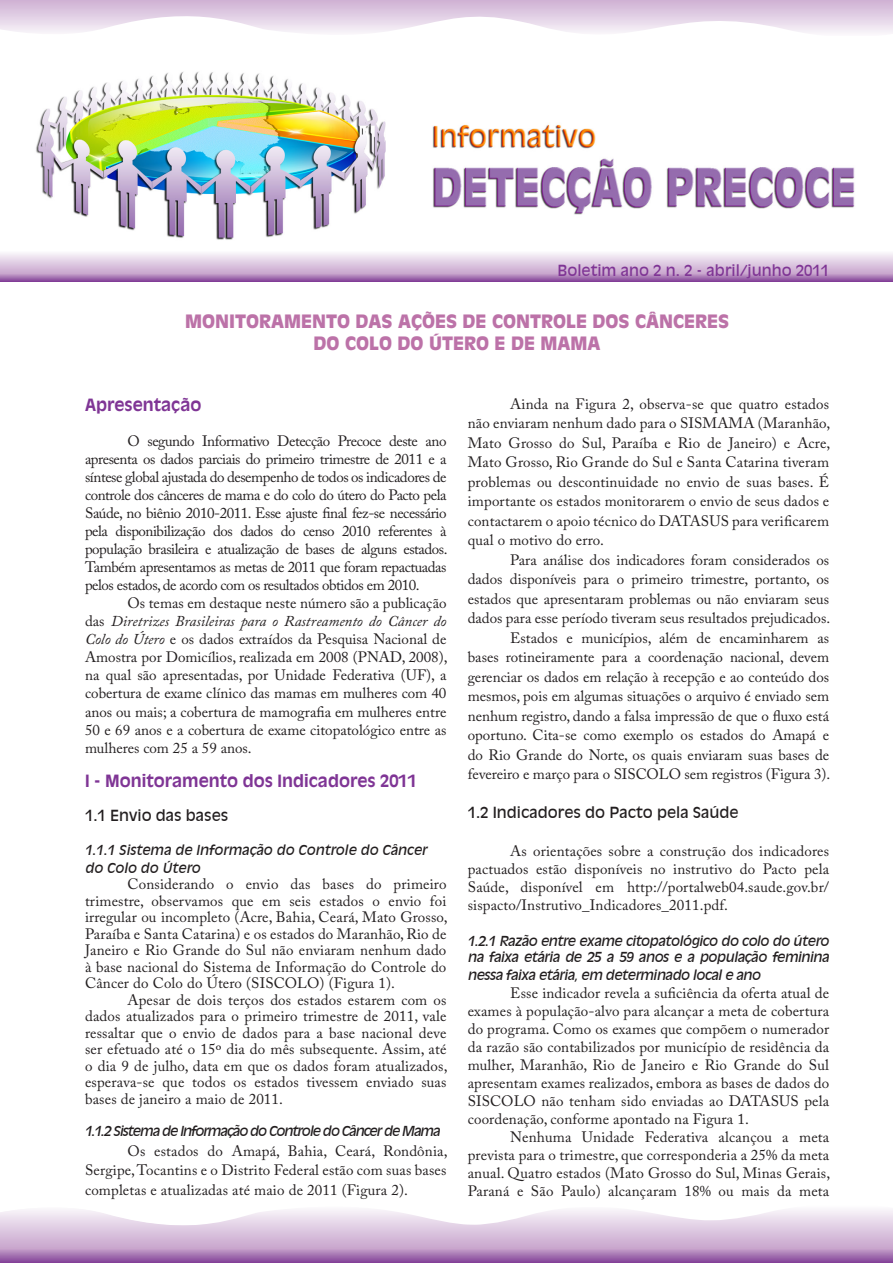
<style>
.page{position:relative;width:893px;height:1263px;background:#fff}
.page>*{position:absolute;margin:0;border:0;box-sizing:border-box;transform-origin:0 0}
.t1{font:900 18px/21.6px "Decade Black S Si";color:#bc72a8;text-align:center}
.t2{font:700 16.5px "Decade S Si";color:#7f3595}
.t3{font:15px/18px "Adobe Caslon Pro";color:#231f20;text-align:justify}
.t4{font:15px "Decade S Si";color:#231f20}
.t5{font:15px "Decade S Si";color:#7f3595}
.t6{font:italic 13.5px/16.2px "Decade S Si";letter-spacing:-.03em;color:#231f20}
.t7{font:italic 13.5px/17.1px "Decade S Si";color:#231f20}
.t8{font:italic 13.5px "Decade S Si";letter-spacing:-.07em;color:#231f20}
.s1{font-style:italic}
</style>
<div class="page">
<svg style="left:0;top:0;width:893px;height:33px"></svg>
<img style="left:36px;top:72px;width:819px;height:168px">
<svg style="left:0;top:253px;width:893px;height:28px;background:#d0b5d6"></svg>
<svg style="left:0;top:1210px;width:893px;height:53px;background:#cfb4d5"></svg>
<p class="t5" style="left:557px;top:261px;width:273px">Boletim ano 2 n. 2 - abril/junho 2011</p>
<p class="t1" style="left:185px;top:310px;width:546px">MONITORAMENTO DAS AÇÕES DE CONTROLE DOS CÂNCERES<br>DO COLO DO ÚTERO E DE MAMA</p>
<p class="t2" style="left:85px;top:395px;width:118px">Apresentação</p>
<p class="t3" style="left:85px;top:432px;width:364px;text-indent:43px">O segundo Informativo Detecção Precoce deste ano apresenta os dados parciais do primeiro trimestre de 2011 e a síntese global ajustada do desempenho de todos os indicadores de controle dos cânceres de mama e do colo do útero do Pacto pela Saúde, no biênio 2010-2011. Esse ajuste final fez-se necessário pela disponibilização dos dados do censo 2010 referentes à população brasileira e atualização de bases de alguns estados.<br>Também apresentamos as metas de 2011 que foram repactuadas pelos estados, de acordo com os resultados obtidos em 2010.</p>
<p class="t3" style="left:85px;top:594px;width:364px;text-indent:43px">Os temas em destaque neste número são a publicação das <span class="s1">Diretrizes Brasileiras para o Rastreamento do Câncer do Colo do Útero</span> e os dados extraídos da Pesquisa Nacional de Amostra por Domicílios, realizada em 2008 (PNAD, 2008), na qual são apresentadas, por Unidade Federativa (UF), a cobertura de exame clínico das mamas em mulheres com 40 anos ou mais; a cobertura de mamografia em mulheres entre 50 e 69 anos e a cobertura de exame citopatológico entre as mulheres com 25 a 59 anos.</p>
<p class="t2" style="left:85px;top:771px;width:333px">I - Monitoramento dos Indicadores 2011</p>
<p class="t4" style="left:85px;top:806px;width:145px">1.1 Envio das bases</p>
<p class="t7" style="left:85px;top:841px;width:344px">1.1.1 Sistema de Informação do Controle do Câncer do Colo do Útero</p>
<p class="t3" style="left:85px;top:875px;width:364px;line-height:16.5px;text-indent:43px">Considerando o envio das bases do primeiro trimestre, observamos que em seis estados o envio foi irregular ou incompleto (Acre, Bahia, Ceará, Mato Grosso, Paraíba e Santa Catarina) e os estados do Maranhão, Rio de Janeiro e Rio Grande do Sul não enviaram nenhum dado à base nacional do Sistema de Informação do Controle do Câncer do Colo do Útero (SISCOLO) (Figura 1).</p>
<p class="t3" style="left:85px;top:991px;width:364px;line-height:16.5px;text-indent:43px">Apesar de dois terços dos estados estarem com os dados atualizados para o primeiro trimestre de 2011, vale ressaltar que o envio de dados para a base nacional deve ser efetuado até o 15º dia do mês subsequente. Assim, até o dia 9 de julho, data em que os dados foram atualizados, esperava-se que todos os estados tivessem enviado suas bases de janeiro a maio de 2011.</p>
<p class="t8" style="left:85px;top:1123px;width:357px">1.1.2 Sistema de Informação do Controle do Câncer de Mama</p>
<p class="t3" style="left:85px;top:1141px;width:364px;line-height:19.5px;text-indent:43px">Os estados do Amapá, Bahia, Ceará, Rondônia, Sergipe, Tocantins e o Distrito Federal estão com suas bases completas e atualizadas até maio de 2011 (Figura 2).</p>
<p class="t3" style="left:468px;top:394px;width:364px;line-height:19.5px;text-indent:43px">Ainda na Figura 2, observa-se que quatro estados não enviaram nenhum dado para o SISMAMA (Maranhão, Mato Grosso do Sul, Paraíba e Rio de Janeiro) e Acre, Mato Grosso, Rio Grande do Sul e Santa Catarina tiveram problemas ou descontinuidade no envio de suas bases. É importante os estados monitorarem o envio de seus dados e contactarem o apoio técnico do DATASUS para verificarem qual o motivo do erro.</p>
<p class="t3" style="left:468px;top:550px;width:364px;line-height:19.5px;text-align:right">Para análise dos indicadores foram considerados os<br>dados disponíveis para o primeiro trimestre, portanto, os estados que apresentaram problemas ou não enviaram seus dados para esse período tiveram seus resultados prejudicados.<br>Estados e municípios, além de encaminharem as<br>bases rotineiramente para a coordenação nacional, devem gerenciar os dados em relação à recepção e ao conteúdo dos mesmos, pois em algumas situações o arquivo é enviado sem nenhum registro, dando a falsa impressão de que o fluxo está oportuno. Cita-se como exemplo os estados do Amapá e do Rio Grande do Norte, os quais enviaram suas bases de fevereiro e março para o SISCOLO sem registros (Figura 3).</p>
<p class="t4" style="left:468px;top:804px;width:272px">1.2 Indicadores do Pacto pela Saúde</p>
<p class="t3" style="left:468px;top:842px;width:363px;text-indent:43px">As orientações sobre a construção dos indicadores pactuados estão disponíveis no instrutivo do Pacto pela Saúde, disponível em http://portalweb04.saude.gov.br/ sispacto/Instrutivo_Indicadores_2011.pdf.</p>
<p class="t6" style="left:468px;top:932px;width:363px">1.2.1 Razão entre exame citopatológico do colo do útero na faixa etária de 25 a 59 anos e a população feminina</p>
<p class="t6" style="left:468px;top:966px;width:295px">nessa faixa etária, em determinado local e ano</p>
<p class="t3" style="left:468px;top:984px;width:363px;text-indent:43px">Esse indicador revela a suficiência da oferta atual de exames à população-alvo para alcançar a meta de cobertura do programa. Como os exames que compõem o numerador da razão são contabilizados por município de residência da mulher, Maranhão, Rio de Janeiro e Rio Grande do Sul apresentam exames realizados, embora as bases de dados do SISCOLO não tenham sido enviadas ao DATASUS pela coordenação, conforme apontado na Figura 1.</p>
<p class="t3" style="left:468px;top:1128px;width:364px;text-indent:43px">Nenhuma Unidade Federativa alcançou a meta prevista para o trimestre, que corresponderia a 25% da meta anual. Quatro estados (Mato Grosso do Sul, Minas Gerais, Paraná e São Paulo) alcançaram 18% ou mais da meta</p>
</div>
